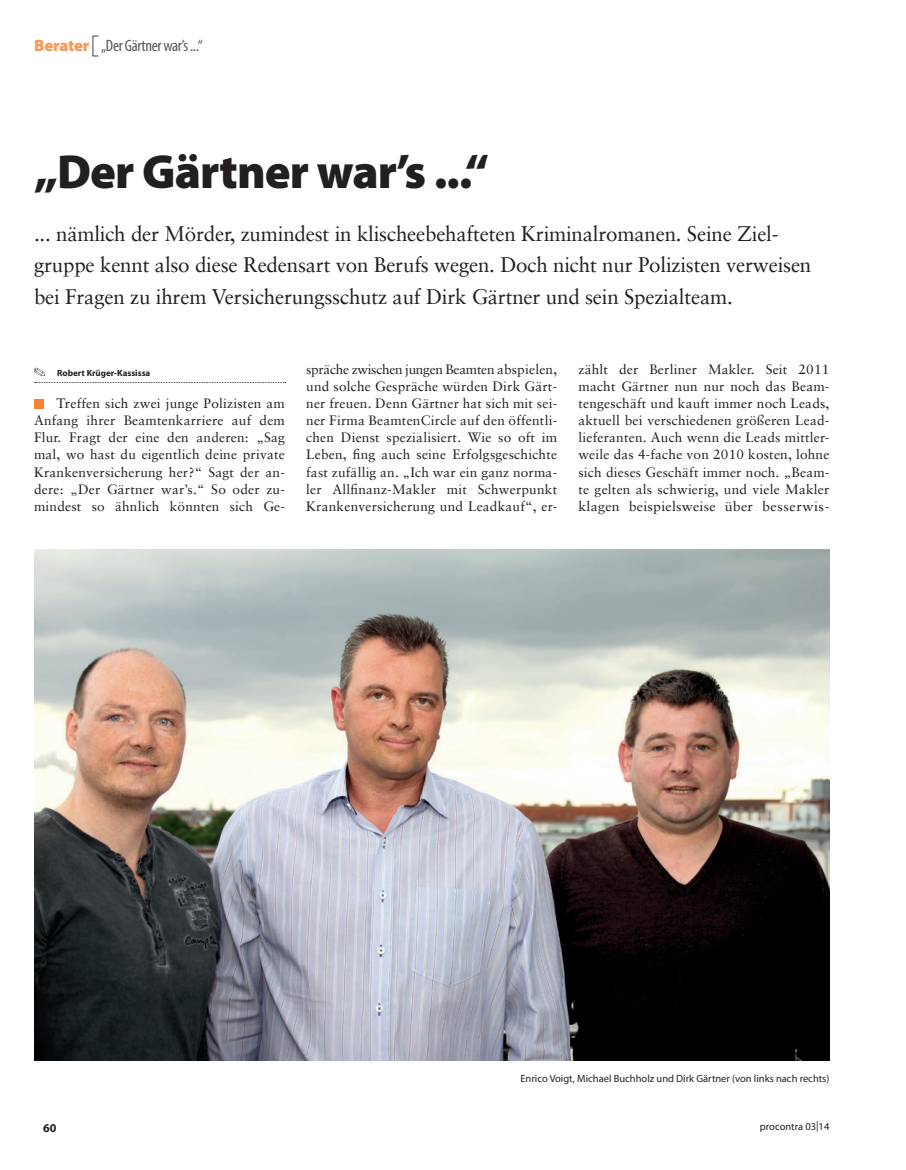
<style>
.page{position:relative;width:906px;height:1170px;background:#fff}
.page>*{position:absolute;margin:0;border:0;box-sizing:border-box;transform-origin:0 0}
.t1{font:900 48px "Myriad Pro";letter-spacing:-.02em;color:#231f20}
.t2{font:21px/31.5px "Sabon LT";letter-spacing:-.01em;color:#231f20}
.t3{font:condensed 16.5px "Myriad Pro";letter-spacing:-.02em;color:#57585a}
.t4{font:13.5px/17px "Sabon LT";letter-spacing:.015em;color:#231f20;text-align:justify}
.t5{font:700 12px "Myriad Pro";color:#231f20}
.t6{font:10.5px "Myriad Pro";color:#231f20}
.t7{font:700 9px "Myriad Pro";color:#231f20}
.s1{font-weight:900;font-stretch:normal;color:#f89a57}
</style>
<div class="page">
<div style="left:92px;top:36px;width:7px;height:21px;border:1px solid #57585a"></div>
<div style="left:34px;top:398px;width:10px;height:10px;background:#f58432"></div>
<img style="left:35px;top:550px;width:794px;height:509px">
<svg style="left:35px;top:382px;width:251px;height:1px"></svg>
<svg style="left:34px;top:368px;width:11px;height:7px"></svg>
<p class="t3" style="left:34px;top:36px;width:170px"><span class="s1">Berater</span> „Der Gärtner war’s ...“</p>
<h1 class="t1" style="left:34px;top:140px;width:456px">„Der Gärtner war’s ...“</h1>
<p class="t2" style="left:34px;top:217px;width:779px">... nämlich der Mörder, zumindest in klischeebehafteten Kriminalromanen. Seine Ziel&shy;gruppe kennt also diese Redensart von Berufs wegen. Doch nicht nur Polizisten verweisen bei Fragen zu ihrem Versicherungsschutz auf Dirk Gärtner und sein Spezialteam.</p>
<p class="t7" style="left:57px;top:367px;width:95px">Robert Krüger-Kassissa</p>
<p class="t4" style="left:34px;top:395px;width:252px;text-indent:23px">Treffen sich zwei junge Polizisten am Anfang ihrer Beamtenkarriere auf dem Flur. Fragt der eine den anderen: „Sag mal, wo hast du eigentlich deine private Krankenversicherung her?“ Sagt der an&shy;dere: „Der Gärtner war’s.“ So oder zu&shy;mindest so ähnlich könnten sich Ge-</p>
<p class="t4" style="left:306px;top:361px;width:252px">spräche zwischen jungen Beamten abspielen, und solche Gespräche würden Dirk Gärt&shy;ner freuen. Denn Gärtner hat sich mit sei&shy;ner Firma BeamtenCircle auf den öffentli&shy;chen Dienst spezialisiert. Wie so oft im Leben, fing auch seine Erfolgsgeschichte fast zufällig an. „Ich war ein ganz norma&shy;ler Allfinanz-Makler mit Schwerpunkt Krankenversicherung und Leadkauf“, er-</p>
<p class="t4" style="left:578px;top:361px;width:252px">zählt der Berliner Makler. Seit 2011 macht Gärtner nun nur noch das Beam&shy;tengeschäft und kauft immer noch Leads, aktuell bei verschiedenen größeren Lead&shy;lieferanten. Auch wenn die Leads mittler&shy;weile das 4-fache von 2010 kosten, lohne sich dieses Geschäft immer noch. „Beam&shy;te gelten als schwierig, und viele Makler klagen beispielsweise über besserwis-</p>
<p class="t6" style="left:520px;top:1071px;width:310px">Enrico Voigt, Michael Buchholz und Dirk Gärtner (von links nach rechts)</p>
<p class="t5" style="left:43px;top:1120px;width:15px">60</p>
<p class="t6" style="left:760px;top:1119px;width:71px">procontra 03|14</p>
</div>
